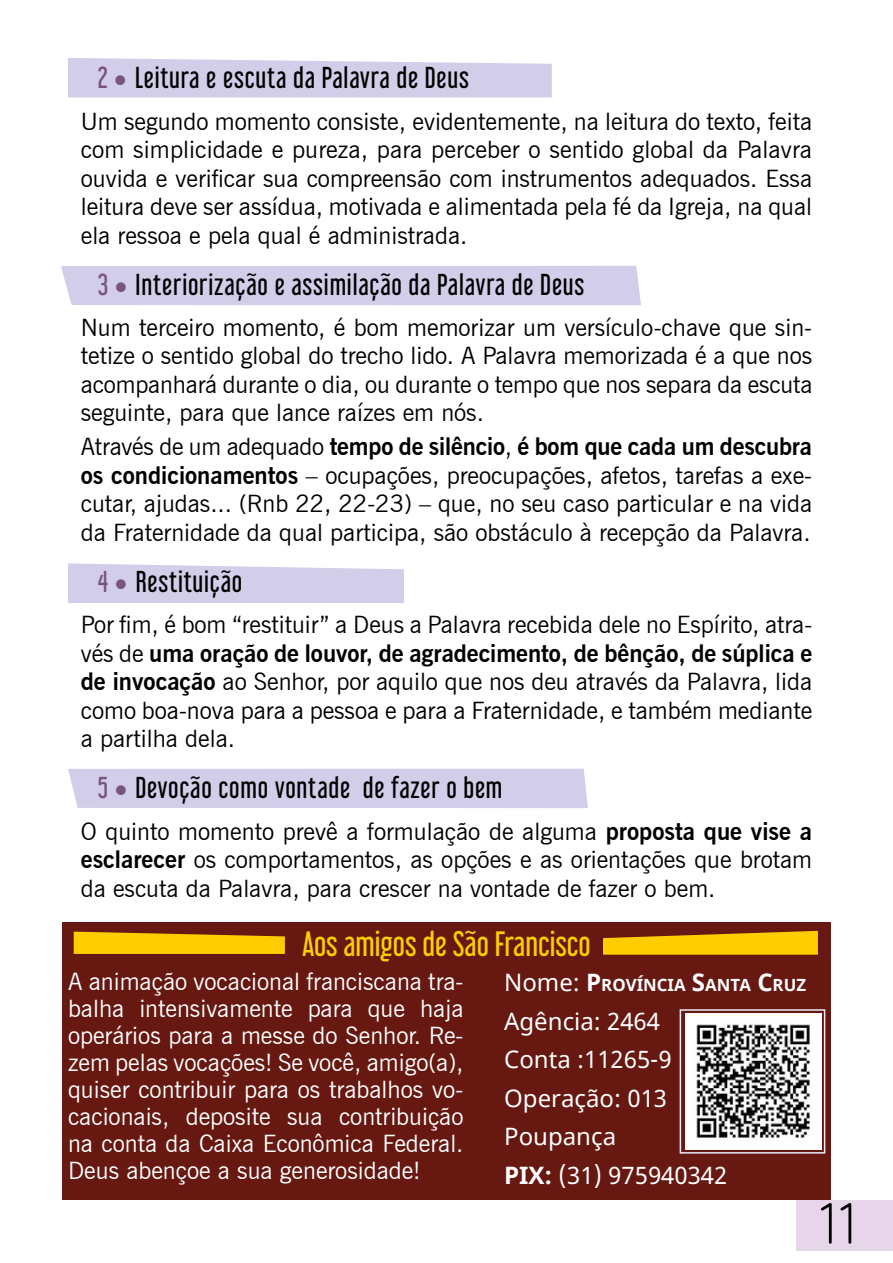
<style>
.page{position:relative;width:893px;height:1263px;background:#fff}
.page>*{position:absolute;margin:0;border:0;box-sizing:border-box;transform-origin:0 0}
.t1{font:58.5px "Quicksand";color:#000}
.t2{font:31.5px "Libel Suit Rg";color:#fecc00}
.t3{font:27px "Libel Suit Rg";letter-spacing:.03em;color:#000}
.t4{font:24px/28.5px "News Gothic BT";color:#000;text-align:justify}
.t5{font:24px/27px "News Gothic BT";color:#fff;text-align:justify}
.t6{font:24px/38.5px "Noto Sans";color:#fff}
.t7{font:700 16.8px "Noto Sans";color:#fff}
.s1{color:#77557d}
.s2{font-weight:700}
.s3{font-weight:400;font-size:24px}
.s4{font-size:24px}
</style>
<div class="page">
<div style="left:796px;top:1200px;width:97px;height:51px;background:#e7d5ea"></div>
<div style="left:62px;top:922px;width:769px;height:278px;background:#671811"></div>
<svg style="left:68px;top:58px;width:484px;height:39px"></svg>
<svg style="left:68px;top:563px;width:336px;height:40px"></svg>
<div style="left:61px;top:266px;width:580px;height:39px;background:#d2cde8"></div>
<div style="left:68px;top:769px;width:520px;height:39px;background:#d2cde8"></div>
<img style="left:685px;top:1013px;width:136px;height:136px">
<div style="left:680px;top:1009px;width:145px;height:144px;border:2px solid #e8eaf6"></div>
<svg style="left:74px;top:931px;width:211px;height:23px"></svg>
<svg style="left:603px;top:931px;width:215px;height:24px"></svg>
<p class="t3" style="left:98px;top:66px;width:373px"><span class="s1">2</span> <span class="s1">•</span> Leitura e escuta da Palavra de Deus</p>
<p class="t4" style="left:81px;top:107px;width:733px">Um segundo momento consiste, evidentemente, na leitura do texto, feita com simplicidade e pureza, para perceber o sentido global da Palavra ouvida e verificar sua compreensão com instrumentos adequados. Essa leitura deve ser assídua, motivada e alimentada pela fé da Igreja, na qual ela ressoa e pela qual é administrada.</p>
<p class="t3" style="left:98px;top:272px;width:488px"><span class="s1">3</span> <span class="s1">•</span> Interiorização e assimilação da Palavra de Deus</p>
<p class="t4" style="left:81px;top:313px;width:733px">Num terceiro momento, é bom memorizar um versículo-chave que sin&shy;tetize o sentido global do trecho lido. A Palavra memorizada é a que nos acompanhará durante o dia, ou durante o tempo que nos separa da escuta seguinte, para que lance raízes em nós.</p>
<p class="t4" style="left:81px;top:432px;width:733px">Através de um adequado <span class="s2">tempo de silêncio</span>, <span class="s2">é bom que cada um descubra os condicionamentos</span> – ocupações, preocupações, afetos, tarefas a exe&shy;cutar, ajudas... (Rnb 22, 22-23) – que, no seu caso particular e na vida da Fraternidade da qual participa, são obstáculo à recepção da Palavra.</p>
<p class="t3" style="left:98px;top:569px;width:146px"><span class="s1">4</span> <span class="s1">•</span> Restituição</p>
<p class="t4" style="left:81px;top:610px;width:733px">Por fim, é bom “restituir” a Deus a Palavra recebida dele no Espírito, atra&shy;vés de <span class="s2">uma oração de louvor, de agradecimento, de bênção, de súplica e de invocação</span> ao Senhor, por aquilo que nos deu através da Palavra, lida como boa-nova para a pessoa e para a Fraternidade, e também mediante a partilha dela.</p>
<p class="t3" style="left:98px;top:776px;width:406px"><span class="s1">5</span> <span class="s1">•</span> Devoção como vontade de fazer o bem</p>
<p class="t4" style="left:81px;top:816px;width:733px">O quinto momento prevê a formulação de alguma <span class="s2">proposta que vise a esclarecer</span> os comportamentos, as opções e as orientações que brotam da escuta da Palavra, para crescer na vontade de fazer o bem.</p>
<h2 class="t2" style="left:302px;top:930px;width:290px">Aos amigos de São Francisco</h2>
<p class="t7" style="left:504px;top:973px;width:303px"><span class="s3">Nome:</span> <span class="s4">P</span>ROVÍNCIA <span class="s4">S</span>ANTA <span class="s4">C</span>RUZ</p>
<p class="t6" style="left:504px;top:1001px;width:225px">Agência: 2464<br>Conta :11265-9<br>Operação: 013<br>Poupança<br><span class="s2">PIX:</span> (31) 975940342</p>
<p class="t5" style="left:68px;top:968px;width:397px">A animação vocacional franciscana tra&shy;balha intensivamente para que haja operários para a messe do Senhor. Re&shy;zem pelas vocações! Se você, amigo(a), quiser contribuir para os trabalhos vo&shy;cacionais, deposite sua contribuição na conta da Caixa Econômica Federal.<br>Deus abençoe a sua generosidade!</p>
<h1 class="t1" style="left:819px;top:1202px;width:41px">11</h1>
</div>
